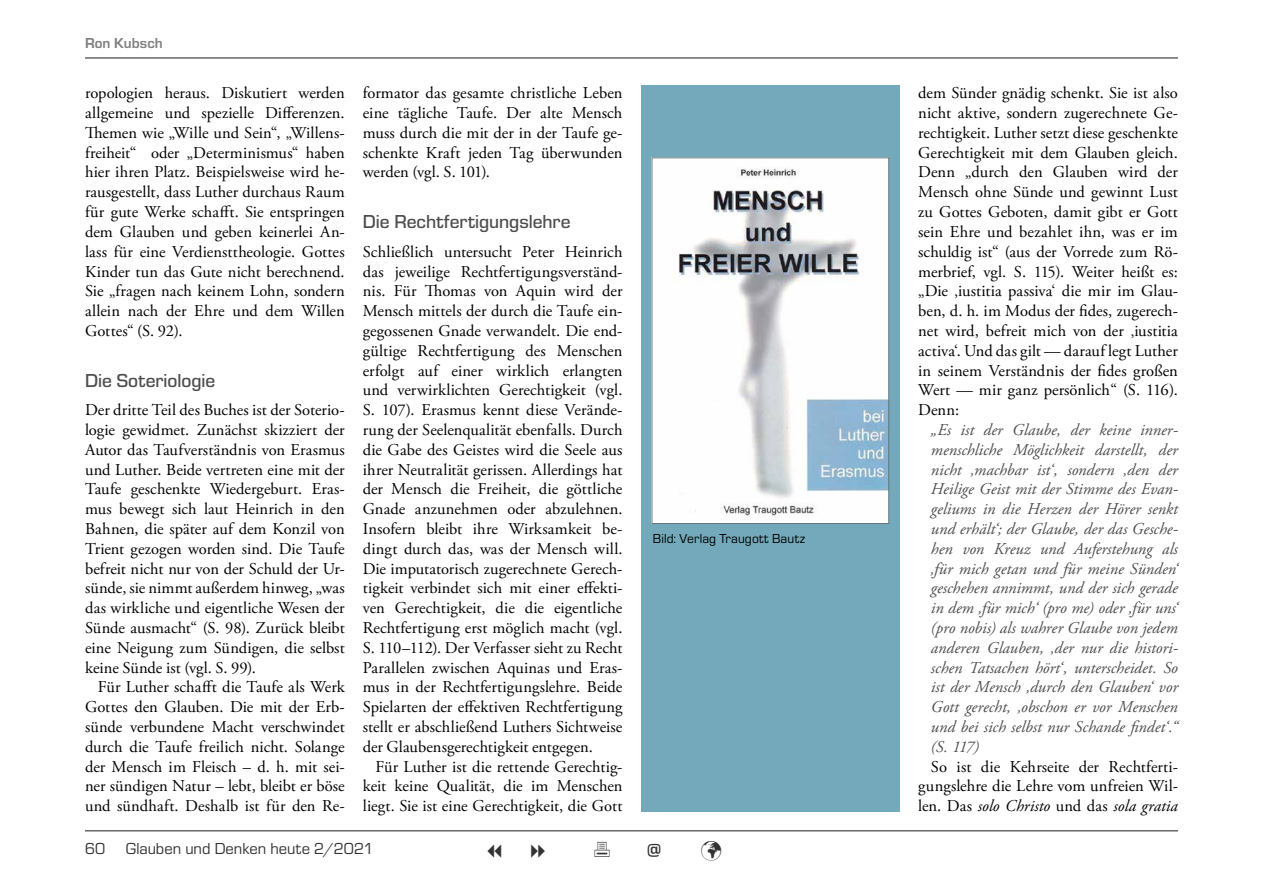
<style>
.page{position:relative;width:1263px;height:893px;background:#fff}
.page>*{position:absolute;margin:0;border:0;box-sizing:border-box;transform-origin:0 0}
.t1{font:700 21px "Eurostile";color:#333}
.t2{font:500 19.5px "Eurostile";color:#4d4d4d}
.t3{font:16.5px/19.8px "Adobe Garamond Pro";color:#000;text-align:justify}
.t4{font:italic 16.5px/19.8px "Adobe Garamond Pro";letter-spacing:-.005em;color:#4d4d4d;text-align:justify}
.t5{font:16.5px "Eurostile";color:#333}
.t6{font:700 15px "Eurostile";letter-spacing:.005em;color:#808080}
.t7{font:13.5px "Eurostile";letter-spacing:.01em;color:#000}
.s1{font-style:italic}
</style>
<div class="page">
<hr style="left:85px;top:830px;width:1093px;height:1px;background:#333">
<hr style="left:85px;top:57px;width:1093px;height:2px;background:#333">
<div style="left:642px;top:85px;width:258px;height:726px;background:#73a9ba"></div>
<img style="left:654px;top:160px;width:233px;height:362px">
<div style="left:652px;top:158px;width:237px;height:366px;border:1px solid #5e767b"></div>
<p class="t6" style="left:85px;top:33px;width:79px">Ron Kubsch</p>
<p class="t3" style="left:85px;top:84px;width:261px">ropologien heraus. Diskutiert werden allgemeine und spezielle Differenzen.<br>Themen wie „Wille und Sein“, „Willens&shy;freiheit“ oder „Determinismus“ haben hier ihren Platz. Beispielsweise wird he&shy;rausgestellt, dass Luther durchaus Raum für gute Werke schafft. Sie entspringen dem Glauben und geben keinerlei An&shy;lass für eine Verdiensttheologie. Gottes Kinder tun das Gute nicht berechnend.<br>Sie „fragen nach keinem Lohn, sondern allein nach der Ehre und dem Willen Gottes“ (S. 92).</p>
<p class="t2" style="left:85px;top:367px;width:132px">Die Soteriologie</p>
<p class="t3" style="left:85px;top:401px;width:261px">Der dritte Teil des Buches ist der Soterio&shy;logie gewidmet. Zunächst skizziert der Autor das Taufverständnis von Erasmus und Luther. Beide vertreten eine mit der Taufe geschenkte Wiedergeburt. Eras&shy;mus bewegt sich laut Heinrich in den Bahnen, die später auf dem Konzil von Trient gezogen worden sind. Die Taufe befreit nicht nur von der Schuld der Ur&shy;sünde, sie nimmt außerdem hinweg, „was das wirkliche und eigentliche Wesen der Sünde ausmacht“ (S. 98). Zurück bleibt eine Neigung zum Sündigen, die selbst keine Sünde ist (vgl. S. 99).</p>
<p class="t3" style="left:85px;top:678px;width:261px;text-indent:13px">Für Luther schafft die Taufe als Werk Gottes den Glauben. Die mit der Erb&shy;sünde verbundene Macht verschwindet durch die Taufe freilich nicht. Solange der Mensch im Fleisch – d. h. mit sei&shy;ner sündigen Natur – lebt, bleibt er böse und sündhaft. Deshalb ist für den Re-</p>
<p class="t3" style="left:363px;top:84px;width:261px">formator das gesamte christliche Leben eine tägliche Taufe. Der alte Mensch muss durch die mit der in der Taufe ge&shy;schenkte Kraft jeden Tag überwunden werden (vgl. S. 101).</p>
<p class="t2" style="left:363px;top:208px;width:209px">Die Rechtfertigungslehre</p>
<p class="t3" style="left:363px;top:242px;width:261px">Schließlich untersucht Peter Heinrich das jeweilige Rechtfertigungsverständ&shy;nis. Für Thomas von Aquin wird der Mensch mittels der durch die Taufe ein&shy;gegossenen Gnade verwandelt. Die end&shy;gültige Rechtfertigung des Menschen erfolgt auf einer wirklich erlangten und verwirklichten Gerechtigkeit (vgl.<br>S. 107). Erasmus kennt diese Verände&shy;rung der Seelenqualität ebenfalls. Durch die Gabe des Geistes wird die Seele aus ihrer Neutralität gerissen. Allerdings hat der Mensch die Freiheit, die göttliche Gnade anzunehmen oder abzulehnen.<br>Insofern bleibt ihre Wirksamkeit be&shy;dingt durch das, was der Mensch will.<br>Die imputatorisch zugerechnete Gerech&shy;tigkeit verbindet sich mit einer effekti&shy;ven Gerechtigkeit, die die eigentliche Rechtfertigung erst möglich macht (vgl.<br>S. 110–112). Der Verfasser sieht zu Recht Parallelen zwischen Aquinas und Eras&shy;mus in der Rechtfertigungslehre. Beide Spielarten der effektiven Rechtfertigung stellt er abschließend Luthers Sichtweise der Glaubensgerechtigkeit entgegen.</p>
<p class="t3" style="left:363px;top:757px;width:261px;text-indent:13px">Für Luther ist die rettende Gerechtig&shy;keit keine Qualität, die im Menschen liegt. Sie ist eine Gerechtigkeit, die Gott</p>
<p class="t7" style="left:653px;top:529px;width:154px">Bild: Verlag Traugott Bautz</p>
<p class="t5" style="left:85px;top:837px;width:22px">60</p>
<p class="t5" style="left:126px;top:837px;width:249px">Glauben und Denken heute 2/2021</p>
<p class="t1" style="left:647px;top:835px;width:16px">@</p>
<p class="t3" style="left:918px;top:84px;width:261px">dem Sünder gnädig schenkt. Sie ist also nicht aktive, sondern zugerechnete Ge&shy;rechtigkeit. Luther setzt diese geschenkte Gerechtigkeit mit dem Glauben gleich.<br>Denn „durch den Glauben wird der Mensch ohne Sünde und gewinnt Lust zu Gottes Geboten, damit gibt er Gott sein Ehre und bezahlet ihn, was er im schuldig ist“ (aus der Vorrede zum Rö&shy;merbrief, vgl. S. 115). Weiter heißt es: „Die ‚iustitia passiva‘ die mir im Glau&shy;ben, d. h. im Modus der fides, zugerech&shy;net wird, befreit mich von der ‚iustitia activa‘. Und das gilt — darauf legt Luther in seinem Verständnis der fides großen Wert — mir ganz persönlich“ (S. 116).<br>Denn:</p>
<p class="t4" style="left:931px;top:420px;width:248px">„Es ist der Glaube, der keine inner&shy;menschliche Möglichkeit darstellt, der nicht ‚machbar ist‘, sondern ‚den der Heilige Geist mit der Stimme des Evan&shy;geliums in die Herzen der Hörer senkt und erhält‘; der Glaube, der das Gesche&shy;hen von Kreuz und Auferstehung als ‚für mich getan und für meine Sünden‘ geschehen annimmt, und der sich gerade in dem ‚für mich‘ (pro me) oder ‚für uns‘ (pro nobis) als wahrer Glaube von jedem anderen Glauben, ‚der nur die histori&shy;schen Tatsachen hört‘, unterscheidet. So ist der Mensch ‚durch den Glauben‘ vor Gott gerecht, ‚obschon er vor Menschen und bei sich selbst nur Schande findet‘.“ (S. 117)</p>
<p class="t3" style="left:918px;top:757px;width:261px;text-indent:13px">So ist die Kehrseite der Rechtferti&shy;gungslehre die Lehre vom unfreien Wil&shy;len. Das <span class="s1">solo Christo</span> und das <span class="s1">sola gratia</span></p>
</div>
